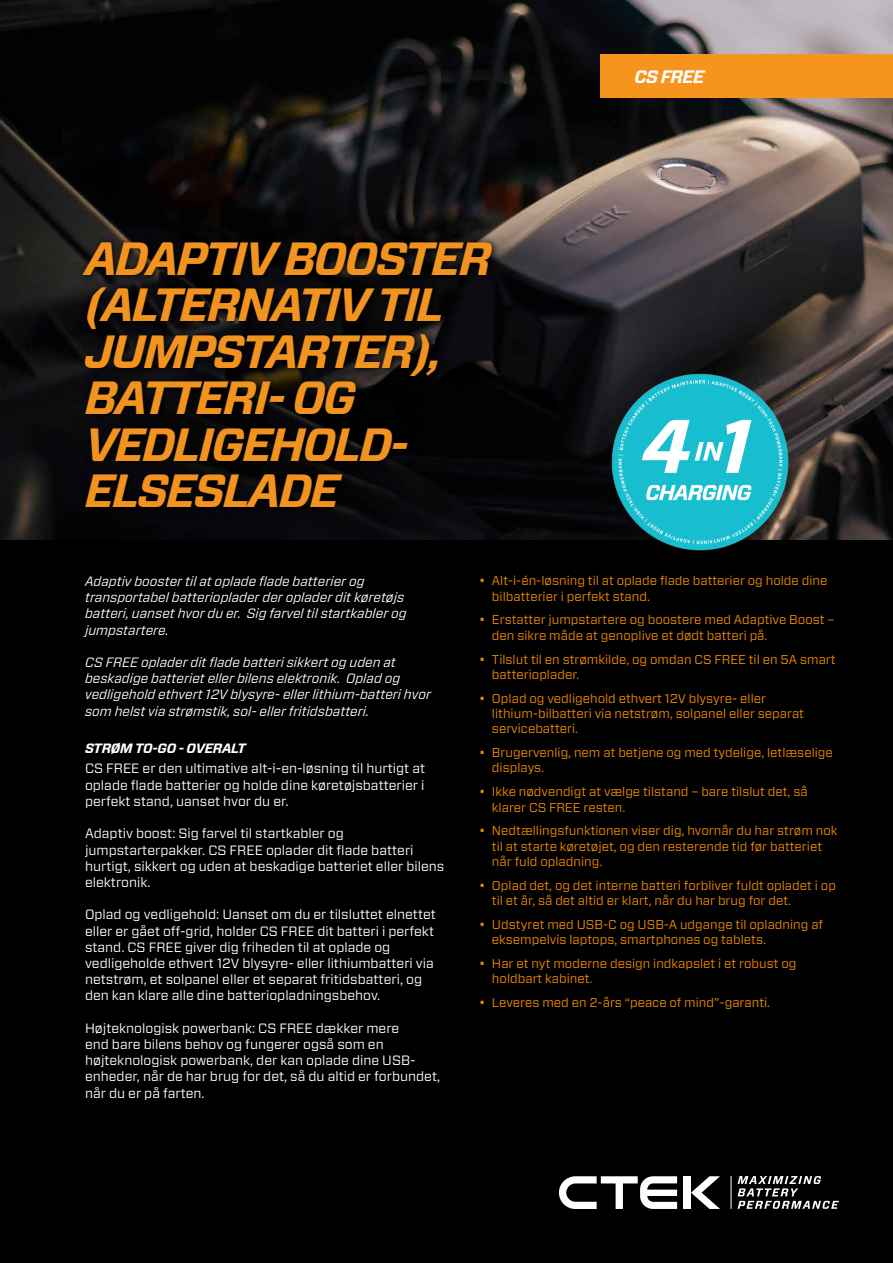
<style>
.page{position:relative;width:893px;height:1263px;background:#000}
.page>*{position:absolute;margin:0;border:0;box-sizing:border-box;transform-origin:0 0}
.t1{font:italic 700 46.5px/46.5px "Forza";letter-spacing:-.04em;color:#f29320}
.t2{font:italic 700 18px "Forza";letter-spacing:-.04em;color:#fff}
.t3{font:13.5px/16.2px "Forza";color:#fff}
.t4{font:italic 13.5px/16.2px "Forza";color:#fff}
.t5{font:italic 700 13.5px "Forza";letter-spacing:-.02em;color:#fff}
.t6{font:12.75px/15.3px "Forza";color:#f18a00}
</style>
<div class="page">
<div style="left:684px;top:1176px;width:7px;height:33px;background:#fff"></div>
<svg style="left:691px;top:1176px;width:29px;height:33px"></svg>
<svg style="left:559px;top:1176px;width:118px;height:33px"></svg>
<svg style="left:738px;top:1176px;width:101px;height:33px"></svg>
<hr style="left:731px;top:1176px;width:1px;height:33px;background:#fff">
<img style="left:0;top:0;width:893px;height:539px">
<img style="left:601px;top:364px;width:197px;height:187px">
<div style="left:600px;top:54px;width:293px;height:43px;background:#f7941e"></div>
<div style="left:77px;top:235px;width:424px;height:282px;background:#000"></div>
<h1 class="t1" style="left:85px;top:235px;width:408px">ADAPTIV BOOSTER (ALTERNATIV TIL<br>JUMPSTARTER),<br>BATTERI- OG<br>VEDLIGEHOLD-<br>ELSESLADE</h1>
<h2 class="t2" style="left:634px;top:64px;width:72px">CS FREE</h2>
<p class="t4" style="left:85px;top:573px;width:323px">Adaptiv booster til at oplade flade batterier og transportabel batterioplader der oplader dit køretøjs batteri, uanset hvor du er. Sig farvel til startkabler og jumpstartere.</p>
<p class="t4" style="left:85px;top:654px;width:347px">CS FREE oplader dit flade batteri sikkert og uden at beskadige batteriet eller bilens elektronik. Oplad og vedligehold ethvert 12V blysyre- eller lithium-batteri hvor som helst via strømstik, sol- eller fritidsbatteri.</p>
<p class="t5" style="left:85px;top:739px;width:162px">STRØM TO-GO - OVERALT</p>
<p class="t3" style="left:85px;top:760px;width:342px;text-align:justify">CS FREE er den ultimative alt-i-en-løsning til hurtigt at oplade flade batterier og holde dine køretøjsbatterier i perfekt stand, uanset hvor du er.</p>
<p class="t3" style="left:85px;top:825px;width:361px">Adaptiv boost: Sig farvel til startkabler og jumpstarterpakker. CS FREE oplader dit flade batteri hurtigt, sikkert og uden at beskadige batteriet eller bilens elektronik.</p>
<p class="t3" style="left:85px;top:906px;width:352px">Oplad og vedligehold: Uanset om du er tilsluttet elnettet eller er gået off-grid, holder CS FREE dit batteri i perfekt stand. CS FREE giver dig friheden til at oplade og vedligeholde ethvert 12V blysyre- eller lithiumbatteri via netstrøm, et solpanel eller et separat fritidsbatteri, og den kan klare alle dine batteriopladningsbehov.</p>
<p class="t3" style="left:85px;top:1020px;width:357px">Højteknologisk powerbank: CS FREE dækker mere<br>end bare bilens behov og fungerer også som en højteknologisk powerbank, der kan oplade dine USB&shy;enheder, når de har brug for det, så du altid er forbundet, når du er på farten.</p>
<p class="t6" style="left:492px;top:573px;width:337px;text-indent:-13px">• Alt-i-én-løsning til at oplade flade batterier og holde dine bilbatterier i perfekt stand.</p>
<p class="t6" style="left:492px;top:612px;width:344px;text-indent:-13px">• Erstatter jumpstartere og boostere med Adaptive Boost – den sikre måde at genoplive et dødt batteri på.</p>
<p class="t6" style="left:492px;top:651px;width:345px;text-indent:-13px">• Tilslut til en strømkilde, og omdan CS FREE til en 5A smart batterioplader.</p>
<p class="t6" style="left:492px;top:690px;width:314px;text-indent:-13px">• Oplad og vedligehold ethvert 12V blysyre- eller lithium-bilbatteri via netstrøm, solpanel eller separat servicebatteri.</p>
<p class="t6" style="left:492px;top:745px;width:342px;text-indent:-13px">• Brugervenlig, nem at betjene og med tydelige, letlæselige displays.</p>
<p class="t6" style="left:492px;top:784px;width:317px;text-indent:-13px">• Ikke nødvendigt at vælge tilstand – bare tilslut det, så klarer CS FREE resten.</p>
<p class="t6" style="left:492px;top:823px;width:347px;text-indent:-13px">• Nedtællingsfunktionen viser dig, hvornår du har strøm nok til at starte køretøjet, og den resterende tid før batteriet når fuld opladning.</p>
<p class="t6" style="left:492px;top:877px;width:345px;text-indent:-13px">• Oplad det, og det interne batteri forbliver fuldt opladet i op til et år, så det altid er klart, når du har brug for det.</p>
<p class="t6" style="left:492px;top:916px;width:333px;text-indent:-13px">• Udstyret med USB-C og USB-A udgange til opladning af eksempelvis laptops, smartphones og tablets.</p>
<p class="t6" style="left:492px;top:956px;width:306px;text-indent:-13px">• Har et nyt moderne design indkapslet i et robust og holdbart kabinet.</p>
<p class="t6" style="left:479px;top:995px;width:292px">• Leveres med en 2-års “peace of mind”-garanti.</p>
</div>
